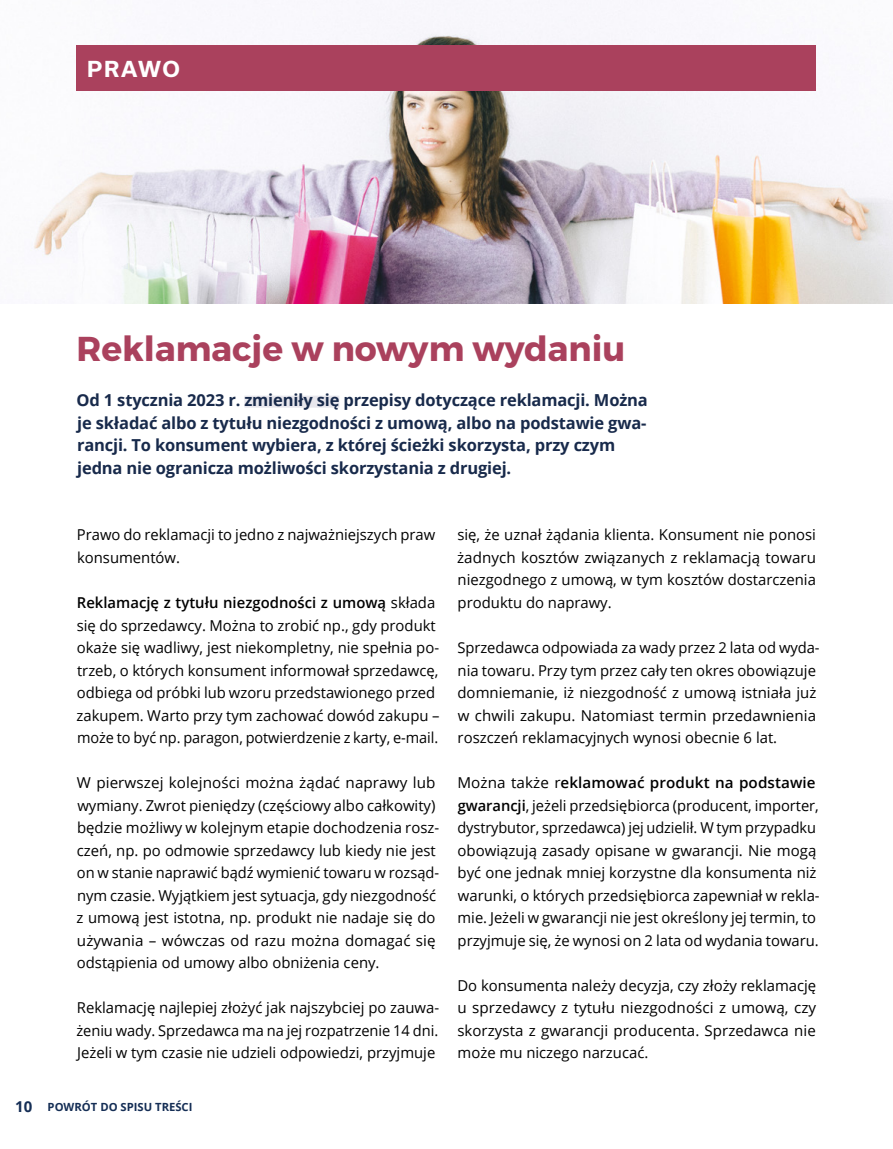
<style>
.page{position:relative;width:893px;height:1149px;background:#fff}
.page>*{position:absolute;margin:0;border:0;box-sizing:border-box;transform-origin:0 0}
.t1{font:34.5px "Trueno Bd";color:#aa415d}
.t2{font:700 21px "Usual";letter-spacing:.08em;color:#fff}
.t3{font:700 16.5px/22.5px "Open Sans";letter-spacing:-.01em;color:#182a4b}
.t4{font:15px/22.5px "Open Sans";color:#000}
.t5{font:700 11.25px "Open Sans";color:#152e55}
.s1{font-weight:600}
.s2{font-size:15px}
</style>
<div class="page">
<img style="left:34px;top:6px;width:859px;height:297px">
<div style="left:244px;top:395px;width:95px;height:12px;background:#e8e7ed"></div>
<div style="left:76px;top:46px;width:740px;height:45px;background:#aa415d"></div>
<h2 class="t2" style="left:87px;top:57px;width:94px">PRAWO</h2>
<h1 class="t1" style="left:76px;top:327px;width:550px">Reklamacje w nowym wydaniu</h1>
<p class="t3" style="left:77px;top:388px;width:573px">Od 1 stycznia 2023 r. zmieniły się przepisy dotyczące reklamacji. Można je składać albo z tytułu niezgodności z umową, albo na podstawie gwa&shy;rancji. To konsument wybiera, z której ścieżki skorzysta, przy czym jedna nie ogranicza możliwości skorzystania z drugiej.</p>
<p class="t4" style="left:77px;top:523px;width:360px">Prawo do reklamacji to jedno z najważniejszych praw konsumentów.</p>
<p class="t4" style="left:76px;top:590px;width:365px"><span class="s1">Reklamację z tytułu niezgodności z umową</span> składa się do sprzedawcy. Można to zrobić np., gdy produkt okaże się wadliwy, jest niekompletny, nie spełnia po&shy;trzeb, o których konsument informował sprzedawcę, odbiega od próbki lub wzoru przedstawionego przed zakupem. Warto przy tym zachować dowód zakupu – może to być np. paragon, potwierdzenie z karty, e-mail.</p>
<p class="t4" style="left:76px;top:770px;width:364px">W pierwszej kolejności można żądać naprawy lub wymiany. Zwrot pieniędzy (częściowy albo całkowity) będzie możliwy w kolejnym etapie dochodzenia rosz&shy;czeń, np. po odmowie sprzedawcy lub kiedy nie jest on w stanie naprawić bądź wymienić towaru w rozsąd&shy;nym czasie. Wyjątkiem jest sytuacja, gdy niezgodność z umową jest istotna, np. produkt nie nadaje się do używania – wówczas od razu można domagać się odstąpienia od umowy albo obniżenia ceny.</p>
<p class="t4" style="left:76px;top:995px;width:364px;text-align:justify">Reklamację najlepiej złożyć jak najszybciej po zauwa&shy;żeniu wady. Sprzedawca ma na jej rozpatrzenie 14 dni.<br>Jeżeli w tym czasie nie udzieli odpowiedzi, przyjmuje</p>
<p class="t5" style="left:15px;top:1098px;width:179px"><span class="s2">10</span> POWRÓT DO SPISU TREŚCI</p>
<p class="t4" style="left:457px;top:523px;width:360px;text-align:justify">się, że uznał żądania klienta. Konsument nie ponosi żadnych kosztów związanych z reklamacją towaru niezgodnego z umową, w tym kosztów dostarczenia produktu do naprawy.</p>
<p class="t4" style="left:457px;top:635px;width:364px">Sprzedawca odpowiada za wady przez 2 lata od wyda&shy;nia towaru. Przy tym przez cały ten okres obowiązuje domniemanie, iż niezgodność z umową istniała już w chwili zakupu. Natomiast termin przedawnienia roszczeń reklamacyjnych wynosi obecnie 6 lat.</p>
<p class="t4" style="left:457px;top:770px;width:364px">Można także r<span class="s1">eklamować produkt na podstawie gwarancji</span>, jeżeli przedsiębiorca (producent, importer, dystrybutor, sprzedawca) jej udzielił. W tym przypadku obowiązują zasady opisane w gwarancji. Nie mogą być one jednak mniej korzystne dla konsumenta niż warunki, o których przedsiębiorca zapewniał w rekla&shy;mie. Jeżeli w gwarancji nie jest określony jej termin, to przyjmuje się, że wynosi on 2 lata od wydania towaru.</p>
<p class="t4" style="left:457px;top:973px;width:360px;text-align:justify">Do konsumenta należy decyzja, czy złoży reklamację u sprzedawcy z tytułu niezgodności z umową, czy skorzysta z gwarancji producenta. Sprzedawca nie może mu niczego narzucać.</p>
</div>
